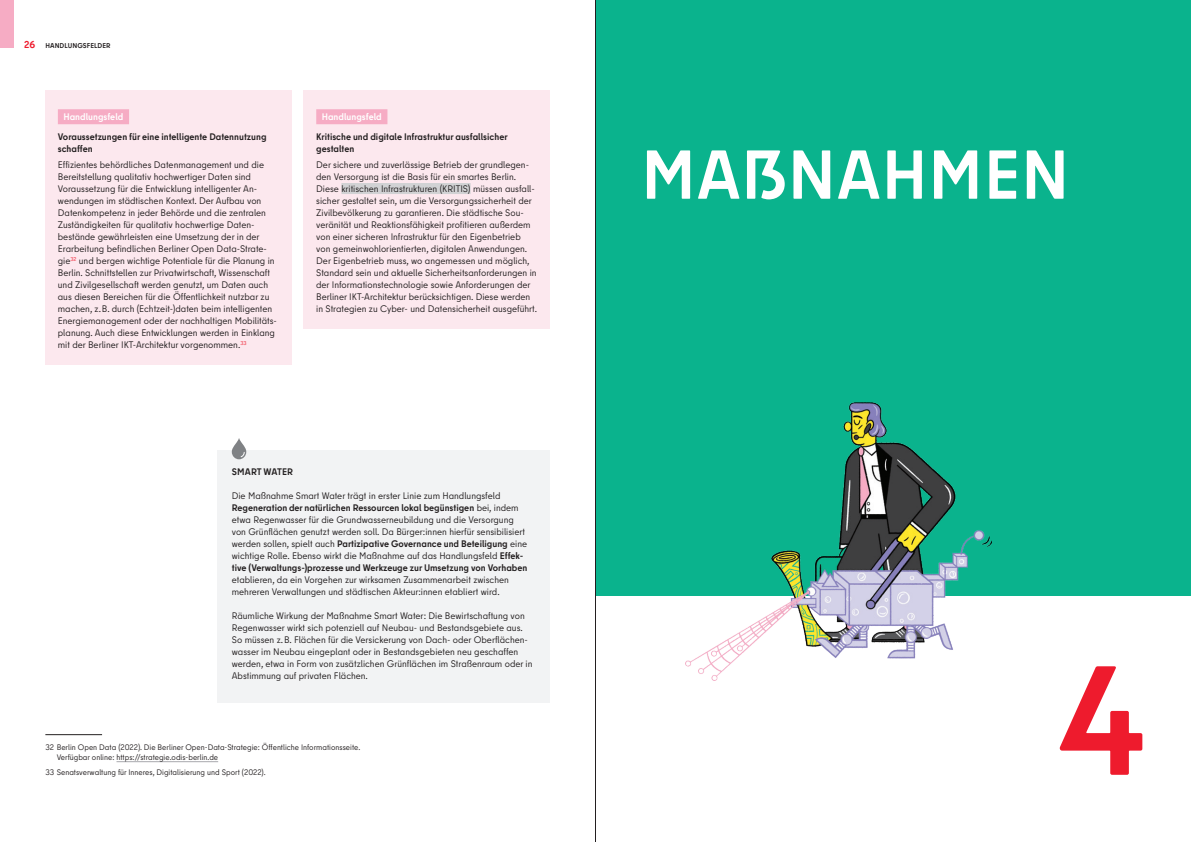
<style>
.page{position:relative;width:1191px;height:842px;background:#fff}
.page>*{position:absolute;margin:0;border:0;box-sizing:border-box;transform-origin:0 0}
.t1{font:700 155px "Berlin Type";color:#ee1b2d}
.t2{font:700 69px "Berlin Type";letter-spacing:.01em;color:#fff}
.t3{font:9.5px/12px "Berlin Type";color:#231f20}
.t4{font:700 9.5px/12px "Berlin Type";color:#231f20}
.t5{font:700 9.5px "Berlin Type";color:#fff}
.t6{font:8px/9.6px "Berlin Type";color:#231f20}
.t7{font:700 7px "Berlin Type";color:#231f20}
.s1{font-size:10px;color:#ee1b2d}
.s2{font-weight:700}
</style>
<div class="page">
<div style="left:595px;top:0;width:596px;height:595px;background:#0ab38d"></div>
<img style="left:685px;top:403px;width:306px;height:277px">
<div style="left:0;top:0;width:14px;height:48px;background:#f6acc4"></div>
<div style="left:45px;top:91px;width:247px;height:274px;background:#fce8ee"></div>
<div style="left:58px;top:109px;width:71px;height:15px;background:#f6acc4"></div>
<hr style="left:45px;top:734px;width:57px;height:1px;background:#231f20">
<hr style="left:116px;top:761px;width:102px;height:1px;background:#a8a9ad">
<div style="left:304px;top:91px;width:246px;height:238px;background:#fce8ee"></div>
<div style="left:316px;top:109px;width:71px;height:15px;background:#f6acc4"></div>
<div style="left:341px;top:183px;width:129px;height:11px;background:#d1d2d4"></div>
<div style="left:218px;top:451px;width:332px;height:252px;background:#f2f3f4"></div>
<svg style="left:232px;top:438px;width:14px;height:21px"></svg>
<hr style="left:595px;top:0;width:1px;height:842px;background:#231f20">
<p class="t7" style="left:24px;top:41px;width:32px"><span class="s1">26</span> Handlungsfelder</p>
<p class="t5" style="left:64px;top:111px;width:61px">Handlungsfeld</p>
<p class="t4" style="left:58px;top:131px;width:210px">Voraussetzungen für eine intelligente Datennutzung schaffen</p>
<p class="t3" style="left:58px;top:159px;width:221px">Effizientes behördliches Datenmanagement und die Bereitstellung qualitativ hochwertiger Daten sind Voraussetzung für die Entwicklung intelligenter An&shy;wendungen im städtischen Kontext. Der Aufbau von Datenkompetenz in jeder Behörde und die zentralen Zuständigkeiten für qualitativ hochwertige Daten&shy;bestände gewährleisten eine Umsetzung der in der Erarbeitung befindlichen Berliner Open Data-Strate&shy;gie<sup>32</sup> und bergen wichtige Potentiale für die Planung in Berlin. Schnittstellen zur Privatwirtschaft, Wissenschaft und Zivilgesellschaft werden genutzt, um Daten auch aus diesen Bereichen für die Öffentlichkeit nutzbar zu machen, z.B. durch (Echtzeit-)daten beim intelligenten Energiemanagement oder der nachhaltigen Mobilitäts&shy;planung. Auch diese Entwicklungen werden in Einklang mit der Berliner IKT-Architektur vorgenommen.<sup>33</sup></p>
<p class="t5" style="left:322px;top:111px;width:61px">Handlungsfeld</p>
<p class="t4" style="left:316px;top:131px;width:193px">Kritische und digitale Infrastruktur ausfallsicher gestalten</p>
<p class="t3" style="left:316px;top:159px;width:222px">Der sichere und zuverlässige Betrieb der grundlegen&shy;den Versorgung ist die Basis für ein smartes Berlin.<br>Diese kritischen Infrastrukturen (KRITIS) müssen ausfall&shy;sicher gestaltet sein, um die Versorgungssicherheit der Zivilbevölkerung zu garantieren. Die städtische Sou&shy;veränität und Reaktionsfähigkeit profitieren außerdem von einer sicheren Infrastruktur für den Eigenbetrieb von gemeinwohlorientierten, digitalen Anwendungen.<br>Der Eigenbetrieb muss, wo angemessen und möglich, Standard sein und aktuelle Sicherheitsanforderungen in der Informationstechnologie sowie Anforderungen der Berliner IKT-Architektur berücksichtigen. Diese werden in Strategien zu Cyber- und Datensicherheit ausgeführt.</p>
<p class="t4" style="left:232px;top:465px;width:63px">SMART WATER</p>
<p class="t3" style="left:232px;top:489px;width:297px">Die Maßnahme Smart Water trägt in erster Linie zum Handlungsfeld <span class="s2">Regeneration der natürlichen Ressourcen lokal begünstigen</span> bei, indem etwa Regenwasser für die Grundwasserneubildung und die Versorgung von Grünflächen genutzt werden soll. Da Bürger:innen hierfür sensibilisiert werden sollen, spielt auch <span class="s2">Partizipative Governance und Beteiligung</span> eine wichtige Rolle. Ebenso wirkt die Maßnahme auf das Handlungsfeld <span class="s2">Effek&shy;tive (Verwaltungs-)prozesse und Werkzeuge zur Umsetzung von Vorhaben</span></p>
<p class="t3" style="left:232px;top:573px;width:279px">etablieren, da ein Vorgehen zur wirksamen Zusammenarbeit zwischen mehreren Verwaltungen und städtischen Akteur:innen etabliert wird.</p>
<p class="t3" style="left:232px;top:609px;width:302px">Räumliche Wirkung der Maßnahme Smart Water: Die Bewirtschaftung von Regenwasser wirkt sich potenziell auf Neubau- und Bestandsgebiete aus.<br>So müssen z.B. Flächen für die Versickerung von Dach- oder Oberflächen&shy;wasser im Neubau eingeplant oder in Bestandsgebieten neu geschaffen werden, etwa in Form von zusätzlichen Grünflächen im Straßenraum oder in Abstimmung auf privaten Flächen.</p>
<p class="t6" style="left:57px;top:742px;width:305px;text-indent:-11px">32 Berlin Open Data (2022). Die Berliner Open-Data-Strategie: Öffentliche Informationsseite.<br>Verfügbar online: https://strategie.odis-berlin.de</p>
<p class="t6" style="left:45px;top:767px;width:222px">33 Senatsverwaltung für Inneres, Digitalisierung und Sport (2022).</p>
<h2 class="t2" style="left:641px;top:130px;width:429px">MAßNAHMEN</h2>
<h1 class="t1" style="left:1058px;top:621px;width:89px">4</h1>
</div>
